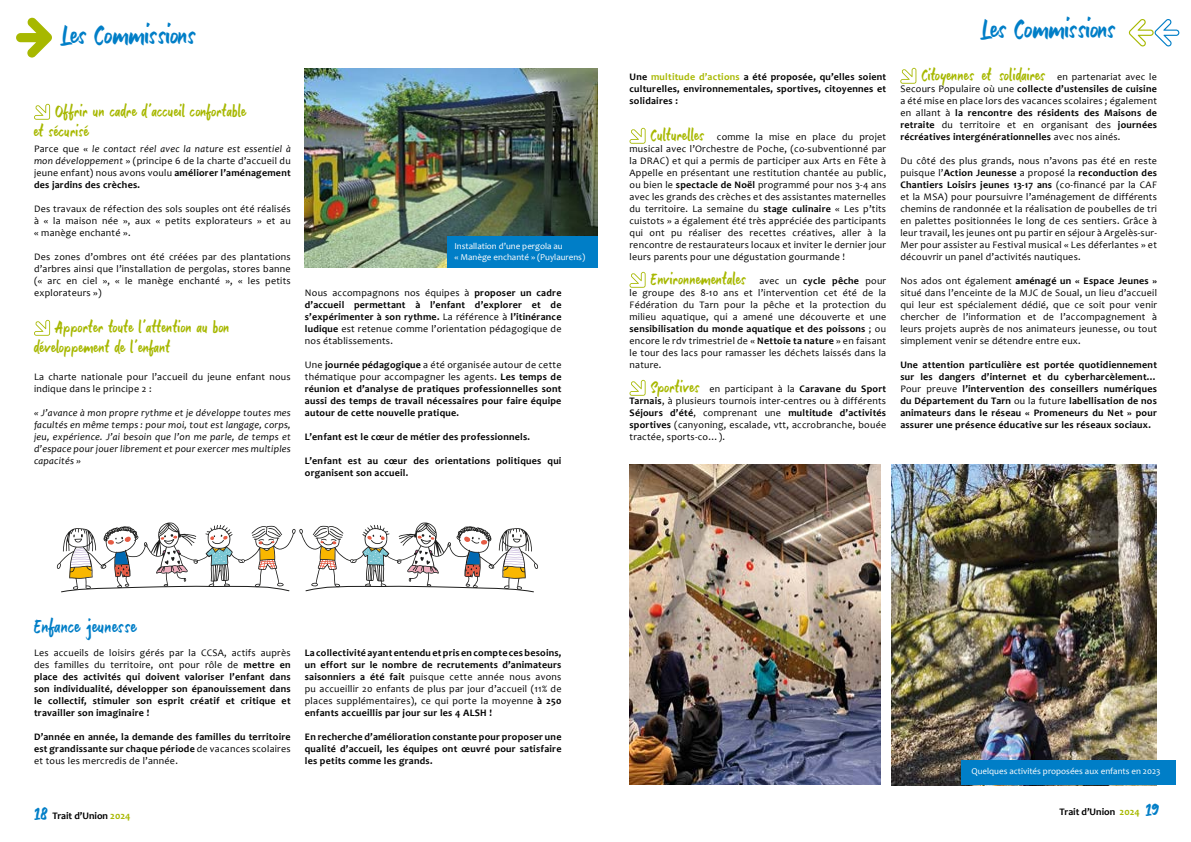
<style>
.page{position:relative;width:1191px;height:842px;background:#fff}
.page>*{position:absolute;margin:0;border:0;box-sizing:border-box;transform-origin:0 0}
.t1{font:30px "Gultan Bonte";color:#007ec7}
.t2{font:23px "Gultan Bonte";color:#007ec7}
.t3{font:21px "Gultan Bonte";letter-spacing:.025em;color:#007ec7}
.t4{font:18px/20px "Gultan Bonte";letter-spacing:.025em;color:#a7b800}
.t5{font:10px/12px "Candara";letter-spacing:.025em;color:#000;text-align:justify}
.t6{font:700 10px/12px "Candara";letter-spacing:.025em;color:#000;text-align:justify}
.t7{font:italic 10px/12px "Candara";letter-spacing:.025em;color:#000;text-align:justify}
.t8{font:700 10px "Candara";color:#000}
.t9{font:9px/11px "Candara";color:#fff}
.s1{font-style:italic}
.s2{font-weight:700}
.s3{font-weight:400}
.s4{color:#a7b800}
.s5{font-family:"Gultan Bonte";font-size:18px;color:#a7b800}
.s6{font-family:"Candara";font-size:10px;color:#000}
.s7{font-family:"Candara";font-weight:700;font-size:10px;color:#000}
</style>
<div class="page">
<svg style="left:16px;top:17px;width:36px;height:41px"></svg>
<svg style="left:1128px;top:19px;width:51px;height:27px"></svg>
<svg style="left:34px;top:104px;width:16px;height:16px"></svg>
<svg style="left:34px;top:320px;width:16px;height:16px"></svg>
<img style="left:305px;top:68px;width:292px;height:200px">
<div style="left:447px;top:236px;width:150px;height:32px;background:#007ec7"></div>
<svg style="left:57px;top:522px;width:481px;height:71px"></svg>
<img style="left:891px;top:464px;width:266px;height:321px">
<img style="left:629px;top:465px;width:251px;height:319px">
<svg style="left:629px;top:128px;width:16px;height:16px"></svg>
<svg style="left:629px;top:272px;width:16px;height:16px"></svg>
<svg style="left:629px;top:380px;width:16px;height:16px"></svg>
<svg style="left:900px;top:68px;width:16px;height:16px"></svg>
<div style="left:961px;top:760px;width:214px;height:25px;background:#007ec7"></div>
<h1 class="t1" style="left:61px;top:17px;width:137px">Les Commissions</h1>
<h3 class="t4" style="left:34px;top:102px;width:214px;text-indent:21px">Offrir un cadre d’accueil confortable et sécurisé</h3>
<p class="t5" style="left:34px;top:143px;width:258px">Parce que « <span class="s1">le contact réel avec la nature est essentiel à mon développement</span> » (principe 6 de la charte d’accueil du jeune enfant) nous avons voulu <span class="s2">améliorer l’aménagement des jardins des crèches.</span></p>
<p class="t5" style="left:34px;top:203px;width:258px">Des travaux de réfection des sols souples ont été réalisés à « la maison née », aux « petits explorateurs » et au « manège enchanté ».</p>
<p class="t5" style="left:34px;top:251px;width:258px">Des zones d’ombres ont été créées par des plantations d’arbres ainsi que l’installation de pergolas, stores banne (« arc en ciel », « le manège enchanté », « les petits explorateurs »)</p>
<h3 class="t4" style="left:34px;top:318px;width:197px;text-indent:21px">Apporter toute l’attention au bon développement de l’enfant</h3>
<p class="t5" style="left:34px;top:371px;width:258px">La charte nationale pour l’accueil du jeune enfant nous indique dans le principe 2 :</p>
<p class="t7" style="left:34px;top:407px;width:258px">« J’avance à mon propre rythme et je développe toutes mes facultés en même temps : pour moi, tout est langage, corps, jeu, expérience. J’ai besoin que l’on me parle, de temps et d’espace pour jouer librement et pour exercer mes multiples capacités »</p>
<p class="t9" style="left:454px;top:240px;width:132px">Installation d’une pergola au<br>« Manège enchanté » (Puylaurens)</p>
<p class="t6" style="left:305px;top:287px;width:258px"><span class="s3">Nous accompagnons nos équipes à</span> proposer un cadre d’accueil permettant à l’enfant d’explorer et de s’expérimenter à son rythme. <span class="s3">La référence à</span> l’itinérance ludique <span class="s3">est retenue comme l’orientation pédagogique de nos établissements.</span></p>
<p class="t6" style="left:305px;top:359px;width:258px"><span class="s3">Une</span> journée pédagogique <span class="s3">a été organisée autour de cette thématique pour accompagner les agents.</span> Les temps de réunion et d’analyse de pratiques professionnelles sont aussi des temps de travail nécessaires pour faire équipe autour de cette nouvelle pratique.</p>
<p class="t6" style="left:305px;top:431px;width:227px">L’enfant est le cœur de métier des professionnels.</p>
<p class="t6" style="left:305px;top:455px;width:258px">L’enfant est au cœur des orientations politiques qui organisent son accueil.</p>
<p class="t6" style="left:629px;top:71px;width:258px">Une <span class="s4">multitude d’actions</span> a été proposée, qu’elles soient culturelles, environnementales, sportives, citoyennes et solidaires :</p>
<p class="t5" style="left:629px;top:131px;width:258px;text-indent:21px"><span class="s5">Culturelles</span> comme la mise en place du projet musical avec l’Orchestre de Poche, (co-subventionné par la DRAC) et qui a permis de participer aux Arts en Fête à Appelle en présentant une restitution chantée au public, ou bien le <span class="s2">spectacle de Noël</span> programmé pour nos 3-4 ans avec les grands des crèches et des assistantes maternelles du territoire. La semaine du <span class="s2">stage culinaire</span> « Les p’tits cuistots » a également été très appréciée des participants qui ont pu réaliser des recettes créatives, aller à la rencontre de restaurateurs locaux et inviter le dernier jour leurs parents pour une dégustation gourmande !</p>
<h3 class="t4" style="left:651px;top:270px;width:237px">Environnementales <span class="s6">avec un</span> <span class="s7">cycle pêche</span> <span class="s6">pour</span></h3>
<p class="t5" style="left:629px;top:287px;width:258px">le groupe des 8-10 ans et l’intervention cet été de la Fédération du Tarn pour la pêche et la protection du milieu aquatique, qui a amené une découverte et une <span class="s2">sensibilisation du monde aquatique et des poissons</span> ; ou encore le rdv trimestriel de « <span class="s2">Nettoie ta nature</span> » en faisant le tour des lacs pour ramasser les déchets laissés dans la nature.</p>
<p class="t5" style="left:629px;top:383px;width:258px;text-indent:21px"><span class="s5">Sportives</span> en participant à la <span class="s2">Caravane du Sport Tarnais</span>, à plusieurs tournois inter-centres ou à différents <span class="s2">Séjours d’été</span>, comprenant une <span class="s2">multitude d’activités sportives</span> (canyoning, escalade, vtt, accrobranche, bouée tractée, sports-co…).</p>
<h1 class="t1" style="left:981px;top:12px;width:137px">Les Commissions</h1>
<h3 class="t4" style="left:921px;top:66px;width:237px">Citoyennes et solidaires <span class="s6">en partenariat avec le</span></h3>
<p class="t5" style="left:900px;top:83px;width:258px">Secours Populaire où une <span class="s2">collecte d’ustensiles de cuisine </span>a été mise en place lors des vacances scolaires ; également en allant à <span class="s2">la rencontre des résidents des Maisons de retraite</span> du territoire et en organisant des <span class="s2">journées récréatives intergénérationnelles</span> avec nos ainés.</p>
<p class="t5" style="left:900px;top:155px;width:258px">Du côté des plus grands, nous n’avons pas été en reste puisque l’<span class="s2">Action Jeunesse</span> a proposé la <span class="s2">reconduction des Chantiers Loisirs jeunes 13-17 ans</span> (co-financé par la CAF et la MSA) pour poursuivre l’aménagement de différents chemins de randonnée et la réalisation de poubelles de tri en palettes positionnées le long de ces sentiers. Grâce à leur travail, les jeunes ont pu partir en séjour à Argelès-sur-Mer pour assister au Festival musical « Les déferlantes » et découvrir un panel d’activités nautiques.</p>
<p class="t5" style="left:900px;top:275px;width:258px">Nos ados ont également <span class="s2">aménagé un « Espace Jeunes » </span>situé dans l’enceinte de la MJC de Soual, un lieu d’accueil qui leur est spécialement dédié, que ce soit pour venir chercher de l’information et de l’accompagnement à leurs projets auprès de nos animateurs jeunesse, ou tout simplement venir se détendre entre eux.</p>
<p class="t6" style="left:900px;top:359px;width:258px">Une attention particulière est portée quotidiennement sur les dangers d’internet et du cyberharcèlement… <span class="s3">Pour preuve</span> l’intervention des conseillers numériques du Département du Tarn <span class="s3">ou la future</span> labellisation de nos animateurs dans le réseau « Promeneurs du Net » pour assurer une présence éducative sur les réseaux sociaux.</p>
<h3 class="t3" style="left:34px;top:614px;width:104px">Enfance jeunesse</h3>
<p class="t6" style="left:34px;top:647px;width:258px"><span class="s3">Les accueils de loisirs gérés par la CCSA, actifs auprès des familles du territoire, ont pour rôle de</span> mettre en place des activités qui doivent valoriser l’enfant dans son individualité, développer son épanouissement dans le collectif, stimuler son esprit créatif et critique et travailler son imaginaire !</p>
<p class="t6" style="left:34px;top:731px;width:258px">D’année en année, la demande des familles du territoire est grandissante sur chaque période <span class="s3">de vacances scolaires et tous les mercredis de l’année.</span></p>
<p class="t6" style="left:305px;top:647px;width:258px">La collectivité ayant entendu et pris en compte ces besoins, un effort sur le nombre de recrutements d’animateurs saisonniers a été fait <span class="s3">puisque cette année nous avons pu accueillir 20 enfants de plus par jour d’accueil (11% de places supplémentaires), ce qui porte la moyenne</span> à 250 enfants accueillis par jour sur les 4 ALSH !</p>
<p class="t6" style="left:305px;top:731px;width:258px">En recherche d’amélioration constante pour proposer une qualité d’accueil, les équipes ont œuvré pour satisfaire les petits comme les grands.</p>
<h2 class="t2" style="left:34px;top:799px;width:16px">18</h2>
<p class="t8" style="left:52px;top:809px;width:80px">Trait d’Union <span class="s4">2024</span></p>
<p class="t9" style="left:971px;top:766px;width:191px">Quelques activités proposées aux enfants en 2023</p>
<p class="t8" style="left:1059px;top:805px;width:82px">Trait d’Union <span class="s4">2024</span></p>
<h2 class="t2" style="left:1145px;top:795px;width:16px">19</h2>
</div>
